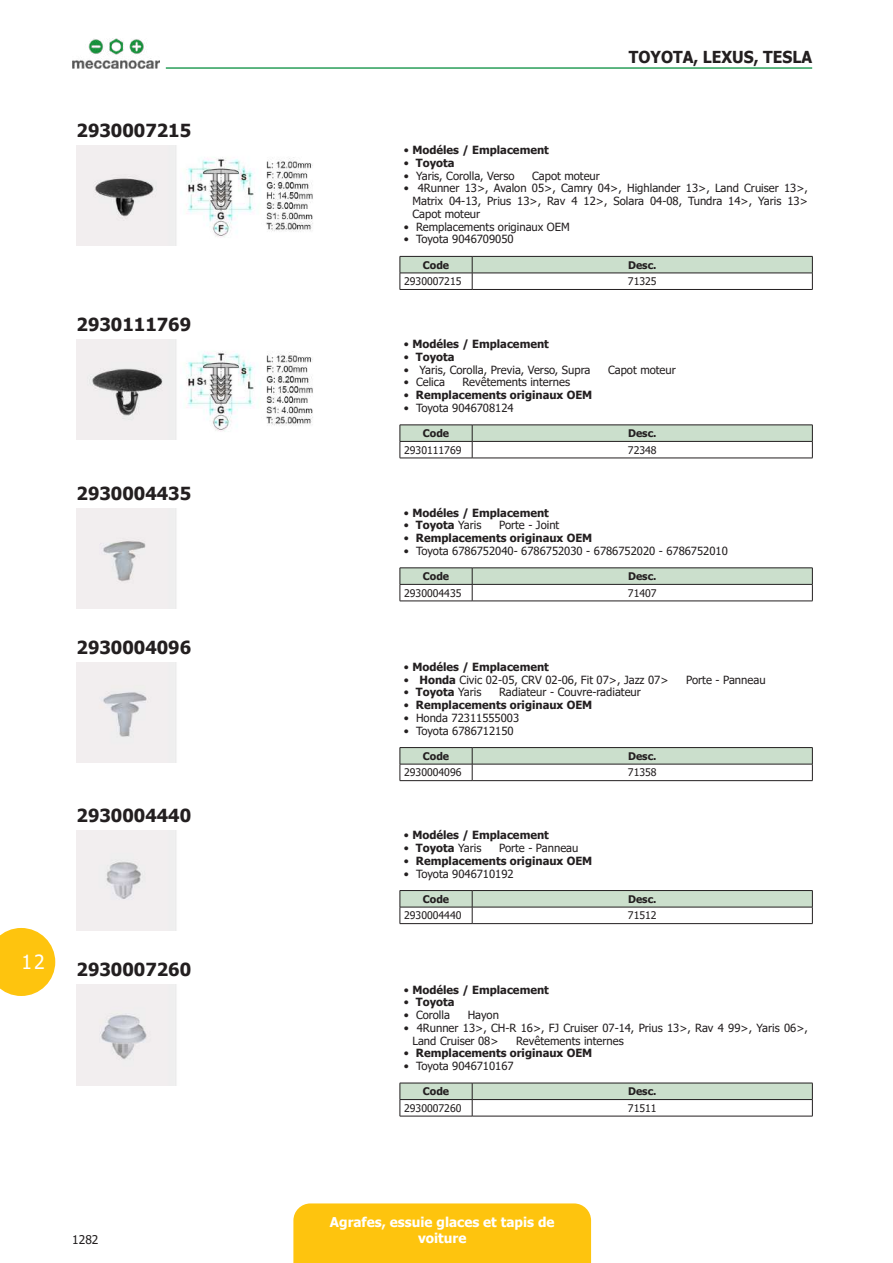
<style>
.page{position:relative;width:893px;height:1263px;background:#fff}
.page>*{position:absolute;margin:0;border:0;box-sizing:border-box;transform-origin:0 0}
.t1{font:19.5px "Tahoma";color:#fff}
.t2{font:700 18px "Tahoma";color:#231f20}
.t3{font:700 16.5px "Tahoma";color:#231f20;scale:.95 1}
.t4{font:700 13.5px/16.2px "Tahoma";color:#fff;text-align:center}
.t5{font:12px "Tahoma";color:#231f20}
.t6{font:11.25px/12.8px "Tahoma";color:#231f20;text-align:justify}
.t7{font:700 11.25px "Tahoma";color:#231f20}
.t8{font:10.5px "Tahoma";color:#231f20}
.t9{font:700 10.5px "Tahoma";color:#231f20}
.s1{font-weight:400}
.s2{font-weight:700}
</style>
<div class="page">
<div style="left:293px;top:1203px;width:298px;height:60px;background:#fec40e"></div>
<svg style="left:0;top:928px;width:55px;height:68px;background:#fecd33"></svg>
<img style="left:72px;top:38px;width:87px;height:31px">
<hr style="left:166px;top:67px;width:646px;height:2px;background:#2a9e59">
<img style="left:77px;top:146px;width:236px;height:100px">
<svg style="left:400px;top:256px;width:413px;height:33px"></svg>
<hr style="left:400px;top:289px;width:72px;height:1px;background:#231f20">
<hr style="left:472px;top:289px;width:341px;height:1px;background:#231f20">
<img style="left:77px;top:340px;width:236px;height:100px">
<svg style="left:400px;top:425px;width:413px;height:33px"></svg>
<hr style="left:400px;top:458px;width:72px;height:1px;background:#231f20">
<hr style="left:472px;top:458px;width:341px;height:1px;background:#231f20">
<img style="left:77px;top:508px;width:100px;height:100px">
<svg style="left:400px;top:568px;width:413px;height:33px"></svg>
<hr style="left:400px;top:601px;width:72px;height:1px;background:#231f20">
<hr style="left:472px;top:601px;width:341px;height:1px;background:#231f20">
<img style="left:77px;top:662px;width:100px;height:100px">
<svg style="left:400px;top:747px;width:413px;height:33px"></svg>
<hr style="left:400px;top:780px;width:72px;height:1px;background:#231f20">
<hr style="left:472px;top:780px;width:341px;height:1px;background:#231f20">
<img style="left:77px;top:831px;width:100px;height:100px">
<svg style="left:400px;top:890px;width:413px;height:33px"></svg>
<hr style="left:400px;top:923px;width:72px;height:1px;background:#231f20">
<hr style="left:472px;top:923px;width:341px;height:1px;background:#231f20">
<img style="left:77px;top:985px;width:100px;height:100px">
<svg style="left:400px;top:1083px;width:413px;height:33px"></svg>
<hr style="left:400px;top:1116px;width:72px;height:1px;background:#231f20">
<hr style="left:472px;top:1116px;width:341px;height:1px;background:#231f20">
<h2 class="t2" style="left:77px;top:118px;width:116px">2930007215</h2>
<h2 class="t2" style="left:77px;top:312px;width:116px">2930111769</h2>
<h2 class="t2" style="left:77px;top:480px;width:116px">2930004435</h2>
<h2 class="t2" style="left:77px;top:635px;width:116px">2930004096</h2>
<h2 class="t2" style="left:77px;top:803px;width:116px">2930004440</h2>
<h1 class="t1" style="left:21px;top:949px;width:25px">12</h1>
<h2 class="t2" style="left:77px;top:957px;width:116px">2930007260</h2>
<p class="t5" style="left:72px;top:1231px;width:28px">1282</p>
<h3 class="t3" style="left:629px;top:45px;width:13px">Toyo</h3>
<h3 class="t3" style="left:673px;top:45px;width:53px">ta, Lexus</h3>
<h3 class="t3" style="left:754px;top:45px;width:22px">, Tesla</h3>
<p class="t7" style="left:404px;top:142px;width:146px"><span class="s1">•</span> Modéles / Emplacement</p>
<p class="t7" style="left:404px;top:155px;width:52px"><span class="s1">•</span> Toyota</p>
<p class="t6" style="left:404px;top:170px;width:112px">• Yaris, Corolla, Verso</p>
<p class="t6" style="left:532px;top:170px;width:69px">Capot moteur</p>
<p class="t6" style="left:412px;top:183px;width:397px;text-indent:-9px">• 4Runner 13&gt;, Avalon 05&gt;, Camry 04&gt;, Highlander 13&gt;, Land Cruiser 13&gt;, Matrix 04-13, Prius 13&gt;, Rav 4 12&gt;, Solara 04-08, Tundra 14&gt;, Yaris 13&gt; Capot moteur</p>
<p class="t6" style="left:404px;top:221px;width:167px">• Remplacements originaux OEM</p>
<p class="t6" style="left:404px;top:234px;width:111px">• Toyota 9046709050</p>
<p class="t9" style="left:423px;top:257px;width:28px">Code</p>
<p class="t9" style="left:628px;top:257px;width:30px">Desc.</p>
<p class="t8" style="left:404px;top:274px;width:59px">2930007215</p>
<p class="t8" style="left:628px;top:274px;width:30px">71325</p>
<p class="t7" style="left:404px;top:336px;width:146px"><span class="s1">•</span> Modéles / Emplacement</p>
<p class="t7" style="left:404px;top:349px;width:52px"><span class="s1">•</span> Toyota</p>
<p class="t6" style="left:404px;top:364px;width:188px">• Yaris, Corolla, Previa, Verso, Supra</p>
<p class="t6" style="left:608px;top:364px;width:69px">Capot moteur</p>
<p class="t6" style="left:404px;top:377px;width:42px">• Celica</p>
<p class="t6" style="left:462px;top:377px;width:109px">Revêtements internes</p>
<p class="t7" style="left:404px;top:387px;width:190px"><span class="s1">•</span> Remplacements originaux OEM</p>
<p class="t6" style="left:404px;top:402px;width:111px">• Toyota 9046708124</p>
<p class="t9" style="left:423px;top:426px;width:28px">Code</p>
<p class="t9" style="left:628px;top:426px;width:30px">Desc.</p>
<p class="t8" style="left:404px;top:443px;width:59px">2930111769</p>
<p class="t8" style="left:628px;top:443px;width:30px">72348</p>
<p class="t7" style="left:404px;top:505px;width:146px"><span class="s1">•</span> Modéles / Emplacement</p>
<p class="t6" style="left:404px;top:520px;width:79px">• <span class="s2">Toyota</span> Yaris</p>
<p class="t6" style="left:499px;top:520px;width:62px">Porte - Joint</p>
<p class="t7" style="left:404px;top:530px;width:190px"><span class="s1">•</span> Remplacements originaux OEM</p>
<p class="t6" style="left:404px;top:545px;width:325px">• Toyota 6786752040- 6786752030 - 6786752020 - 6786752010</p>
<p class="t9" style="left:423px;top:569px;width:28px">Code</p>
<p class="t9" style="left:628px;top:569px;width:30px">Desc.</p>
<p class="t8" style="left:404px;top:586px;width:59px">2930004435</p>
<p class="t8" style="left:628px;top:586px;width:30px">71407</p>
<p class="t7" style="left:404px;top:659px;width:146px"><span class="s1">•</span> Modéles / Emplacement</p>
<p class="t6" style="left:404px;top:674px;width:266px">• <span class="s2">Honda</span> Civic 02-05, CRV 02-06, Fit 07&gt;, Jazz 07&gt;</p>
<p class="t6" style="left:686px;top:674px;width:81px">Porte - Panneau</p>
<p class="t6" style="left:404px;top:686px;width:79px">• <span class="s2">Toyota</span> Yaris</p>
<p class="t6" style="left:499px;top:686px;width:143px">Radiateur - Couvre-radiateur</p>
<p class="t7" style="left:404px;top:697px;width:190px"><span class="s1">•</span> Remplacements originaux OEM</p>
<p class="t6" style="left:404px;top:712px;width:117px">• Honda 72311555003</p>
<p class="t6" style="left:404px;top:725px;width:111px">• Toyota 6786712150</p>
<p class="t9" style="left:423px;top:749px;width:28px">Code</p>
<p class="t9" style="left:628px;top:749px;width:30px">Desc.</p>
<p class="t8" style="left:404px;top:765px;width:59px">2930004096</p>
<p class="t8" style="left:628px;top:765px;width:30px">71358</p>
<p class="t7" style="left:404px;top:827px;width:146px"><span class="s1">•</span> Modéles / Emplacement</p>
<p class="t6" style="left:404px;top:842px;width:79px">• <span class="s2">Toyota</span> Yaris</p>
<p class="t6" style="left:499px;top:842px;width:81px">Porte - Panneau</p>
<p class="t7" style="left:404px;top:853px;width:190px"><span class="s1">•</span> Remplacements originaux OEM</p>
<p class="t6" style="left:404px;top:868px;width:111px">• Toyota 9046710192</p>
<p class="t9" style="left:423px;top:892px;width:28px">Code</p>
<p class="t9" style="left:628px;top:892px;width:30px">Desc.</p>
<p class="t8" style="left:404px;top:908px;width:59px">2930004440</p>
<p class="t8" style="left:628px;top:908px;width:30px">71512</p>
<p class="t7" style="left:404px;top:981px;width:146px"><span class="s1">•</span> Modéles / Emplacement</p>
<p class="t7" style="left:404px;top:994px;width:52px"><span class="s1">•</span> Toyota</p>
<p class="t6" style="left:404px;top:1009px;width:48px">• Corolla</p>
<p class="t6" style="left:468px;top:1009px;width:33px">Hayon</p>
<p class="t6" style="left:412px;top:1022px;width:397px;text-indent:-9px">• 4Runner 13&gt;, CH-R 16&gt;, FJ Cruiser 07-14, Prius 13&gt;, Rav 4 99&gt;, Yaris 06&gt;,<br>Land Cruiser 08&gt;</p>
<p class="t6" style="left:516px;top:1035px;width:109px">Revêtements internes</p>
<p class="t7" style="left:404px;top:1045px;width:190px"><span class="s1">•</span> Remplacements originaux OEM</p>
<p class="t6" style="left:404px;top:1060px;width:111px">• Toyota 9046710167</p>
<p class="t9" style="left:423px;top:1084px;width:28px">Code</p>
<p class="t9" style="left:628px;top:1084px;width:30px">Desc.</p>
<p class="t8" style="left:404px;top:1101px;width:59px">2930007260</p>
<p class="t8" style="left:628px;top:1101px;width:30px">71511</p>
<p class="t4" style="left:330px;top:1214px;width:226px">Agrafes, essuie glaces et tapis de voiture</p>
</div>
